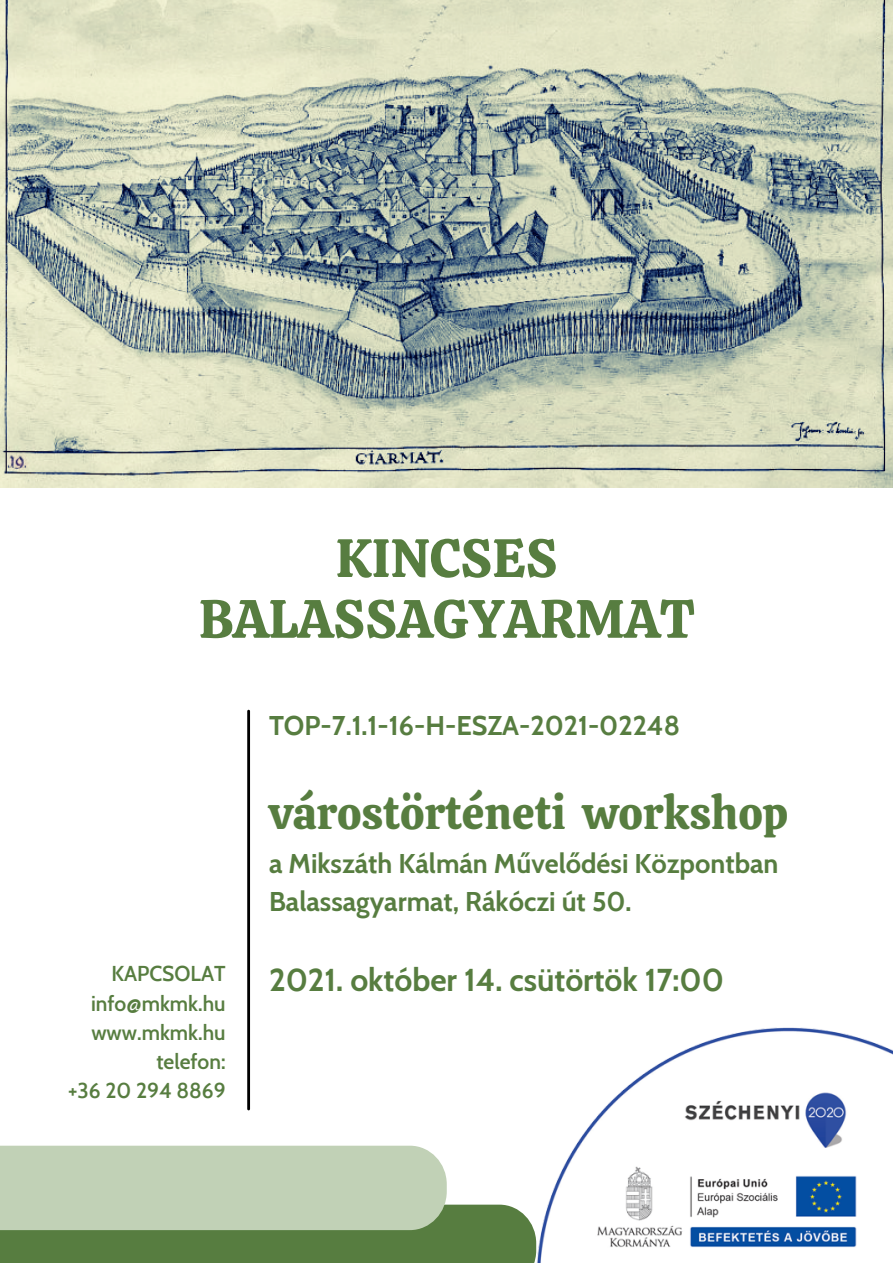
<style>
.page{position:relative;width:893px;height:1263px;background:#fff}
.page>*{position:absolute;margin:0;border:0;box-sizing:border-box;transform-origin:0 0}
.t1{font:54px/60.8px "Calistoga";color:#577d40;text-align:center}
.t2{font:45px "Calistoga";color:#577d40}
.t3{font:700 31.5px "Cabin";color:#577d40}
.t4{font:700 27px "Cabin";color:#577d40}
.t5{font:600 21px "Cabin";color:#577d40}
</style>
<div class="page">
<svg style="left:0;top:1145px;width:536px;height:118px;background:#a5bb98"></svg>
<img style="left:536px;top:1027px;width:357px;height:236px">
<hr style="left:247px;top:711px;width:3px;height:398px;background:#000">
<img style="left:0;top:0;width:893px;height:487px">
<p class="t1" style="left:199px;top:528px;width:497px">KINCSES<br>BALASSAGYARMAT</p>
<p class="t4" style="left:269px;top:709px;width:412px">TOP-7.1.1-16-H-ESZA-2021-02248</p>
<p class="t5" style="left:111px;top:961px;width:116px">KAPCSOLAT</p>
<p class="t5" style="left:91px;top:990px;width:136px">info@mkmk.hu</p>
<p class="t5" style="left:91px;top:1019px;width:136px">www.mkmk.hu</p>
<p class="t5" style="left:156px;top:1049px;width:71px">telefon:</p>
<p class="t5" style="left:68px;top:1078px;width:159px">+36 20 294 8869</p>
<p class="t2" style="left:269px;top:784px;width:521px">várostörténeti workshop</p>
<p class="t4" style="left:269px;top:847px;width:511px">a Mikszáth Kálmán Művelődési Központban</p>
<p class="t4" style="left:269px;top:885px;width:364px">Balassagyarmat, Rákóczi út 50.</p>
<p class="t3" style="left:269px;top:961px;width:456px">2021. október 14. csütörtök 17:00</p>
</div>
